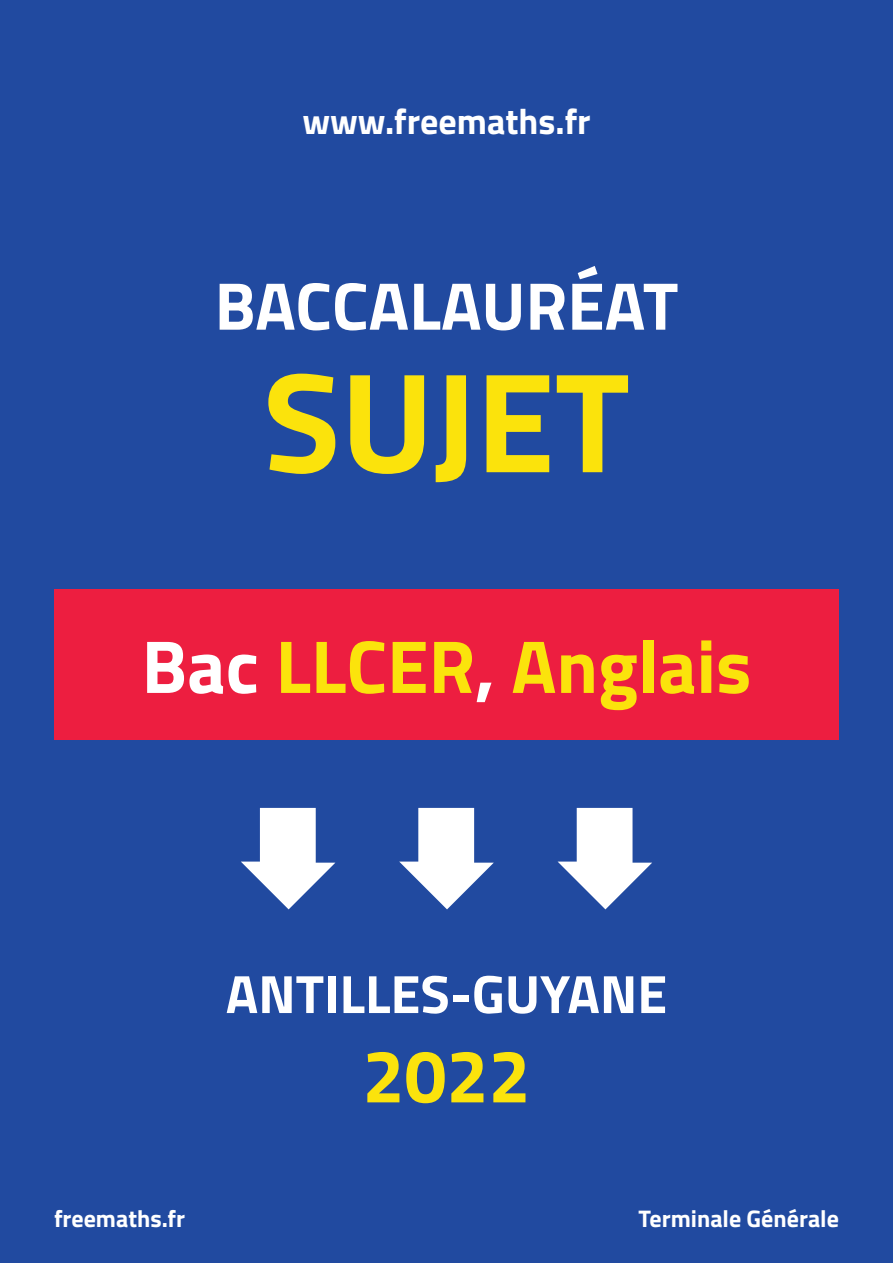
<style>
.page{position:relative;width:893px;height:1263px;background:#214aa0}
.page>*{position:absolute;margin:0;border:0;box-sizing:border-box;transform-origin:0 0}
.t1{font:700 142.5px "Titillium";color:#fbe30c}
.t2{font:700 75px "Titillium";color:#fbe30c}
.t3{font:700 67.5px "Titillium";color:#fff}
.t4{font:700 54px "Titillium";color:#fff}
.t5{font:700 36px "Titillium";color:#fff}
.t6{font:700 24px "Titillium";color:#fff}
.s1{color:#fff}
</style>
<div class="page">
<svg style="left:241px;top:808px;width:94px;height:101px"></svg>
<svg style="left:399px;top:808px;width:95px;height:101px"></svg>
<svg style="left:558px;top:808px;width:94px;height:101px"></svg>
<div style="left:54px;top:589px;width:785px;height:151px;background:#ed1e40"></div>
<h3 class="t5" style="left:302px;top:94px;width:290px">www.freemaths.fr</h3>
<h3 class="t3" style="left:215px;top:254px;width:465px">BACCALAURÉAT</h3>
<h1 class="t1" style="left:263px;top:313px;width:368px">SUJET</h1>
<h2 class="t2" style="left:142px;top:609px;width:611px"><span class="s1">Bac</span> LLCER<span class="s1">,</span> Anglais</h2>
<p class="t4" style="left:226px;top:953px;width:443px">ANTILLES-GUYANE</p>
<h2 class="t2" style="left:362px;top:1019px;width:169px">2022</h2>
<p class="t6" style="left:54px;top:1200px;width:133px">freemaths.fr</p>
<p class="t6" style="left:639px;top:1200px;width:202px">Terminale Générale</p>
</div>
